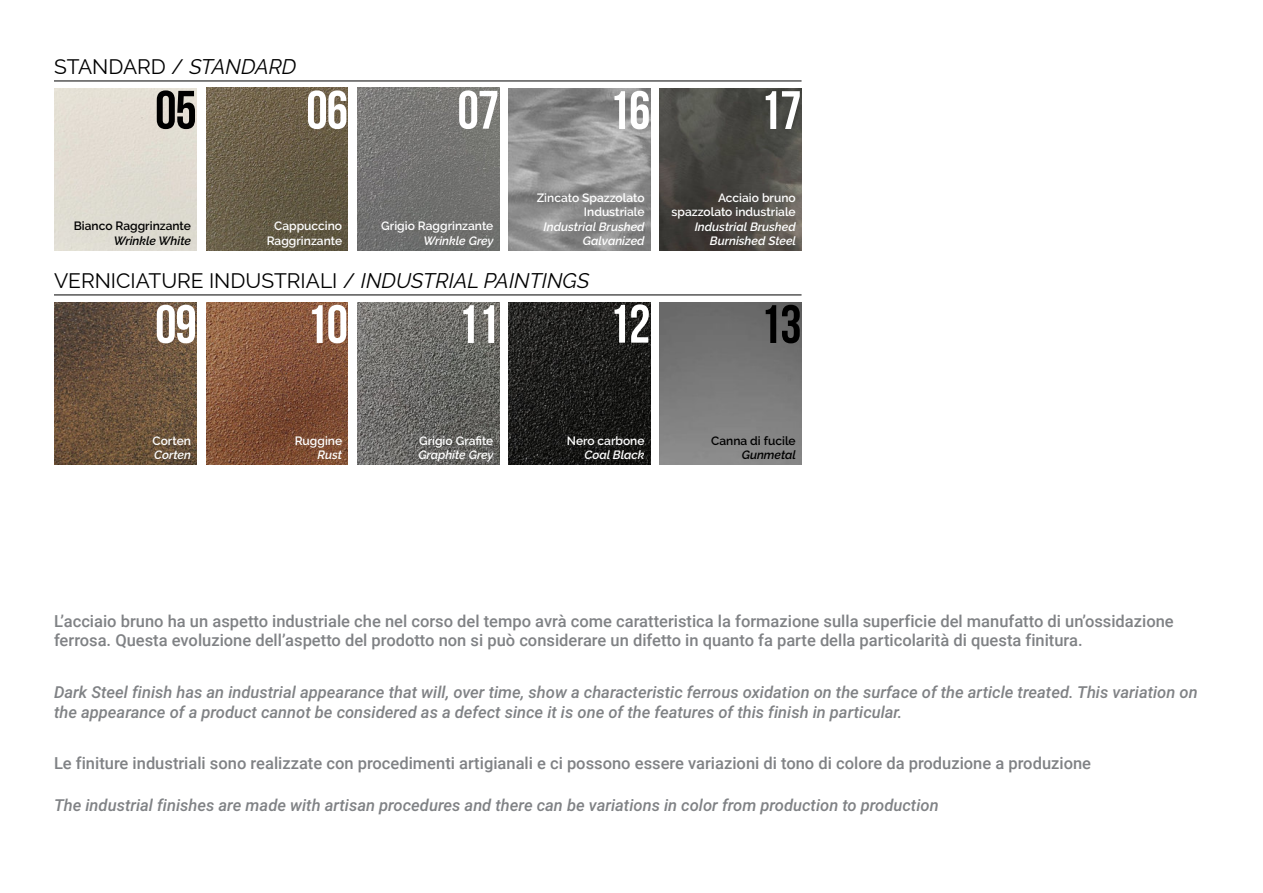
<style>
.page{position:relative;width:1263px;height:893px;background:#fff}
.page>*{position:absolute;margin:0;border:0;box-sizing:border-box;transform-origin:0 0}
.t1{font:700 54px "Bebas Neue";letter-spacing:-.02em;color:#fff}
.t2{font:700 54px "Bebas Neue";color:#000}
.t3{font:21px "Raleway";color:#000}
.t4{font:500 16.5px/19.8px "Roboto";color:#808285}
.t5{font:italic 500 16.5px/19.8px "Roboto";color:#808285}
.t6{font:600 12px/14.4px "Raleway";color:#fff;text-align:right}
.t7{font:italic 600 12px "Raleway";color:#fff}
.t8{font:600 12px "Raleway";color:#000}
.t9{font:italic 600 12px "Raleway";color:#000}
.s1{font-style:italic}
</style>
<div class="page">
<img style="left:206px;top:88px;width:142px;height:162px">
<img style="left:357px;top:88px;width:142px;height:162px">
<hr style="left:54px;top:81px;width:747px;height:1px;background:#000">
<img style="left:55px;top:302px;width:142px;height:163px">
<img style="left:357px;top:302px;width:142px;height:163px">
<img style="left:206px;top:302px;width:142px;height:163px">
<img style="left:508px;top:302px;width:142px;height:163px">
<img style="left:660px;top:302px;width:141px;height:163px">
<hr style="left:54px;top:295px;width:747px;height:1px;background:#000">
<img style="left:508px;top:88px;width:142px;height:163px">
<img style="left:660px;top:88px;width:141px;height:163px">
<p class="t3" style="left:54px;top:50px;width:244px">STANDARD / <span class="s1">STANDARD</span></p>
<p class="t2" style="left:155px;top:80px;width:43px">05</p>
<p class="t1" style="left:306px;top:80px;width:43px">06</p>
<p class="t1" style="left:457px;top:80px;width:43px">07</p>
<p class="t8" style="left:74px;top:219px;width:119px">Bianco Raggrinzante</p>
<p class="t9" style="left:114px;top:234px;width:79px">Wrinkle White</p>
<p class="t6" style="left:274px;top:219px;width:70px">Cappuccino</p>
<p class="t6" style="left:267px;top:233px;width:77px">Raggrinzante</p>
<p class="t6" style="left:381px;top:219px;width:114px">Grigio Raggrinzante</p>
<p class="t7" style="left:423px;top:234px;width:72px">Wrinkle Grey</p>
<p class="t1" style="left:609px;top:81px;width:43px">16</p>
<p class="t1" style="left:760px;top:81px;width:43px">17</p>
<p class="t6" style="left:537px;top:190px;width:109px">Zincato Spazzolato<br>Industriale</p>
<p class="t7" style="left:543px;top:220px;width:103px">Industrial Brushed</p>
<p class="t7" style="left:583px;top:234px;width:63px">Galvanized</p>
<p class="t6" style="left:718px;top:190px;width:79px">Acciaio bruno</p>
<p class="t6" style="left:671px;top:205px;width:126px">spazzolato industriale</p>
<p class="t7" style="left:695px;top:220px;width:103px">Industrial Brushed</p>
<p class="t7" style="left:710px;top:234px;width:88px">Burnished Steel</p>
<p class="t3" style="left:54px;top:264px;width:537px">VERNICIATURE INDUSTRIALI / <span class="s1">INDUSTRIAL PAINTINGS</span></p>
<p class="t1" style="left:155px;top:295px;width:43px">09</p>
<p class="t1" style="left:306px;top:295px;width:43px">10</p>
<p class="t1" style="left:457px;top:295px;width:43px">11</p>
<p class="t1" style="left:609px;top:294px;width:43px">12</p>
<p class="t2" style="left:760px;top:295px;width:43px">13</p>
<p class="t6" style="left:153px;top:433px;width:40px">Corten</p>
<p class="t7" style="left:154px;top:448px;width:38px">Corten</p>
<p class="t6" style="left:295px;top:433px;width:49px">Ruggine</p>
<p class="t7" style="left:318px;top:448px;width:26px">Rust</p>
<p class="t6" style="left:419px;top:433px;width:76px">Grigio Grafite</p>
<p class="t7" style="left:418px;top:448px;width:77px">Graphite Grey</p>
<p class="t6" style="left:567px;top:433px;width:79px">Nero carbone</p>
<p class="t7" style="left:584px;top:448px;width:62px">Coal Black</p>
<p class="t8" style="left:711px;top:434px;width:86px">Canna di fucile</p>
<p class="t9" style="left:742px;top:448px;width:56px">Gunmetal</p>
<p class="t4" style="left:54px;top:610px;width:1121px">L’acciaio bruno ha un aspetto industriale che nel corso del tempo avrà come caratteristica la formazione sulla superficie del manufatto di un’ossidazione ferrosa. Questa evoluzione dell’aspetto del prodotto non si può considerare un difetto in quanto fa parte della particolarità di questa finitura.</p>
<p class="t5" style="left:54px;top:681px;width:1145px">Dark Steel finish has an industrial appearance that will, over time, show a characteristic ferrous oxidation on the surface of the article treated. This variation on the appearance of a product cannot be considered as a defect since it is one of the features of this finish in particular.</p>
<p class="t4" style="left:54px;top:752px;width:1038px">Le finiture industriali sono realizzate con procedimenti artigianali e ci possono essere variazioni di tono di colore da produzione a produzione</p>
<p class="t5" style="left:54px;top:794px;width:886px">The industrial finishes are made with artisan procedures and there can be variations in color from production to production</p>
</div>
